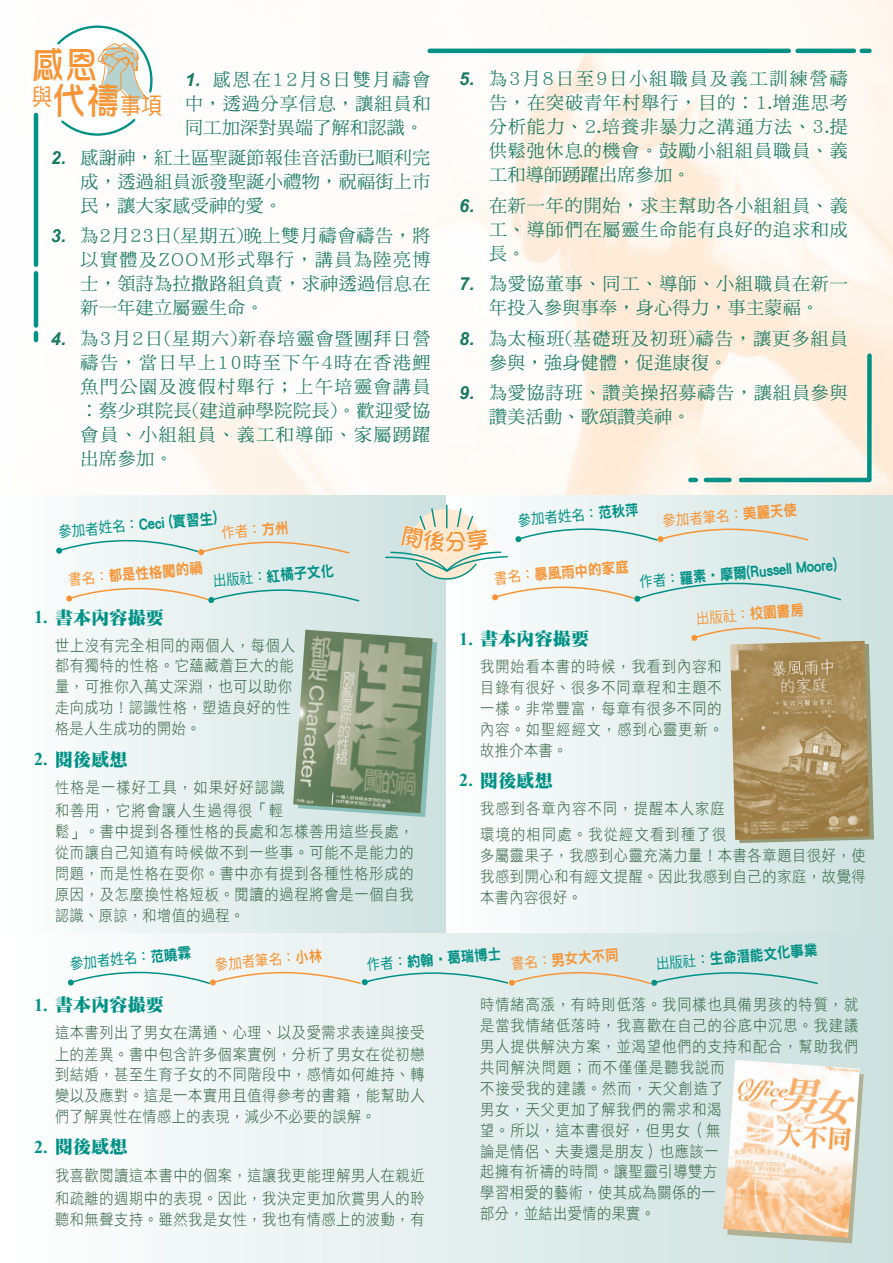
<style>
.page{position:relative;width:893px;height:1263px;background:#fff}
.page>*{position:absolute;margin:0;border:0;box-sizing:border-box;transform-origin:0 0}
.t1{font:37.5px "DF Hua Zong HK W5";color:#f79536;scale:.9 1}
.t2{font:23.4px "DF Hei HK W5";color:#f79536;scale:.9 1}
.t3{font:18px/24px "DF Ming HK W5";letter-spacing:.05em;color:#187961;text-align:justify}
.t4{font:18px "DF Ming HK W12";letter-spacing:.01em;color:#009186}
.t5{font:15.75px/21px "DF Li Hei HK W3";letter-spacing:.055em;color:#306342;text-align:justify;scale:.9 1}
.t6{font:15.75px/22.8px "DF Li Hei HK W3";letter-spacing:.085em;color:#306342;scale:.9 1}
.t7{font:15px "DF Hei HK W9";color:#009186;scale:.9 1}
.t8{font:15px "DF Hei HK W5";color:#f79536;scale:.9 1}
.t9{font:15px "DF Hei HK W9";color:#f79536;scale:.9 1}
.t10{font:15px "DF Hei HK W5";color:#009186;scale:.9 1}
.s1{font-family:"Arial";font-weight:700;font-style:italic}
.s2{font-family:"DF Hua Zong HK W5";font-size:37.5px}
.s3{font-family:"DF Hei HK W5"}
.s4{font-family:"DF Hei HK W9"}
.s5{font-family:"Times New Roman";font-weight:700}
</style>
<div class="page">
<img style="left:33px;top:0;width:860px;height:496px">
<div style="left:27px;top:21px;width:139px;height:120px;background:#fff"></div>
<svg style="left:57px;top:24px;width:111px;height:113px"></svg>
<hr style="left:430px;top:49px;width:359px;height:4px;background:#009186">
<hr style="left:798px;top:49px;width:56px;height:4px;background:#009186">
<svg style="left:862px;top:49px;width:7px;height:4px"></svg>
<hr style="left:34px;top:115px;width:4px;height:150px;background:#009186">
<hr style="left:34px;top:273px;width:4px;height:52px;background:#009186">
<svg style="left:34px;top:333px;width:4px;height:7px"></svg>
<hr style="left:741px;top:478px;width:128px;height:4px;background:#009186">
<hr style="left:706px;top:478px;width:23px;height:4px;background:#009186">
<svg style="left:690px;top:478px;width:6px;height:4px"></svg>
<div style="left:867px;top:356px;width:5px;height:123px;background:#009186"></div>
<div style="left:0;top:931px;width:893px;height:332px;background:linear-gradient(to right,#fefefe,#cce0de)"></div>
<div style="left:445px;top:496px;width:448px;height:437px;background:linear-gradient(to right,#fefefe,#cce0de)"></div>
<div style="left:0;top:496px;width:445px;height:437px;background:linear-gradient(to right,#fefefe,#cce0de)"></div>
<svg style="left:56px;top:539px;width:295px;height:16px"></svg>
<svg style="left:66px;top:587px;width:295px;height:16px"></svg>
<svg style="left:298px;top:633px;width:139px;height:184px"></svg>
<img style="left:293px;top:630px;width:140px;height:183px">
<svg style="left:691px;top:626px;width:183px;height:217px"></svg>
<img style="left:730px;top:641px;width:140px;height:199px">
<svg style="left:68px;top:971px;width:751px;height:15px"></svg>
<svg style="left:727px;top:1066px;width:137px;height:177px"></svg>
<img style="left:723px;top:1060px;width:137px;height:177px">
<svg style="left:867px;top:0;width:26px;height:30px"></svg>
<svg style="left:384px;top:505px;width:458px;height:97px"></svg>
<h1 class="t1" style="left:31px;top:44px;width:77px">感恩</h1>
<p class="t3" style="left:185px;top:67px;width:247px"><span class="s1">1.</span> 感恩在12月8日雙月禱會中，透過分享信息，讓組員和同工加深對異端了解和認識。</p>
<p class="t3" style="left:81px;top:145px;width:351px;text-indent:-30px"><span class="s1">2.</span> 感謝神，紅土區聖誕節報佳音活動已順利完成，透過組員派發聖誕小禮物，祝福街上市民，讓大家感受神的愛。</p>
<p class="t3" style="left:81px;top:224px;width:352px;text-indent:-30px"><span class="s1">3.</span> 為2月23日(星期五)晚上雙月禱會禱告，將以實體及ZOOM形式舉行，講員為陸亮博士，領詩為拉撒路組負責，求神透過信息在新一年建立屬靈生命。</p>
<p class="t3" style="left:81px;top:326px;width:352px;text-indent:-30px"><span class="s1">4.</span> 為3月2日(星期六)新春培靈會暨團拜日營禱告，當日早上10時至下午4時在香港鯉魚門公園及渡假村舉行；上午培靈會講員︰蔡少琪院長(建道神學院院長)。歡迎愛協會員、小組組員、義工和導師、家屬踴躍出席參加。</p>
<h2 class="t2" style="left:31px;top:93px;width:147px">與<span class="s2">代禱</span>事項</h2>
<p class="t7" style="left:58px;top:524px;width:179px;rotate:-5deg"><span class="s3">參加者姓名：</span>Ceci (實習生)</p>
<p class="t9" style="left:68px;top:571px;width:152px;rotate:-5deg"><span class="s3">書名：</span>都是性格闖的禍</p>
<p class="t8" style="left:220px;top:525px;width:77px;rotate:-5deg">作者：<span class="s4">方州</span></p>
<p class="t7" style="left:212px;top:573px;width:137px;rotate:-5deg"><span class="s3">出版社：</span>紅橘子文化</p>
<p class="t4" style="left:34px;top:608px;width:131px"><span class="s5">1.</span> 書本內容撮要</p>
<p class="t5" style="left:55px;top:634px;width:268px;text-align:left">世上沒有完全相同的兩個人，每個人都有獨特的性格。它蘊藏着巨大的能量，可推你入萬丈深淵，也可以助你走向成功！認識性格，塑造良好的性格是人生成功的開始。</p>
<p class="t4" style="left:34px;top:749px;width:95px"><span class="s5">2.</span> 閱後感想</p>
<p class="t6" style="left:55px;top:776px;width:256px">性格是一樣好工具，如果好好認識和善用，它將會讓人生過得很「輕</p>
<p class="t5" style="left:55px;top:820px;width:400px">鬆」。書中提到各種性格的長處和怎樣善用這些長處，從而讓自己知道有時候做不到一些事。可能不是能力的問題，而是性格在耍你。書中亦有提到各種性格形成的原因，及怎麼換性格短板。閱讀的過程將會是一個自我認識、原諒，和增值的過程。</p>
<p class="t3" style="left:489px;top:67px;width:360px;text-indent:-30px"><span class="s1">5.</span> 為3月8日至9日小組職員及義工訓練營禱告，在突破青年村舉行，目的︰1.增進思考分析能力、2.培養非暴力之溝通方法、3.提供鬆弛休息的機會。鼓勵小組組員職員、義工和導師踴躍出席參加。</p>
<p class="t3" style="left:489px;top:193px;width:360px;text-indent:-30px"><span class="s1">6.</span> 在新一年的開始，求主幫助各小組組員、義工、導師們在屬靈生命能有良好的追求和成長。</p>
<p class="t3" style="left:459px;top:271px;width:390px;text-align:center"><span class="s1">7.</span> 為愛協董事、同工、導師、小組職員在新一年投入參與事奉，身心得力，事主蒙福。</p>
<p class="t3" style="left:489px;top:326px;width:360px;text-indent:-30px"><span class="s1">8.</span> 為太極班(基礎班及初班)禱告，讓更多組員參與，強身健體，促進康復。</p>
<p class="t3" style="left:489px;top:380px;width:360px;text-indent:-30px"><span class="s1">9.</span> 為愛協詩班、讚美操招募禱告，讓組員參與讚美活動、歌頌讚美神。</p>
<p class="t10" style="left:517px;top:512px;width:137px;rotate:-5deg">參加者姓名：<span class="s4">范秋萍</span></p>
<p class="t8" style="left:662px;top:513px;width:152px;rotate:-5deg">參加者筆名：<span class="s4">美麗天使</span></p>
<p class="t9" style="left:493px;top:570px;width:152px;rotate:-5deg"><span class="s3">書名：</span>暴風雨中的家庭</p>
<p class="t7" style="left:638px;top:574px;width:222px;rotate:-5deg"><span class="s3">作者：</span>羅素‧摩爾(Russell Moore)</p>
<p class="t8" style="left:695px;top:611px;width:122px;rotate:-5deg">出版社：<span class="s4">校園書房</span></p>
<p class="t4" style="left:459px;top:629px;width:131px"><span class="s5">1.</span> 書本內容撮要</p>
<p class="t5" style="left:480px;top:655px;width:271px">我開始看本書的時候，我看到內容和目錄有很好、很多不同章程和主題不一樣。非常豐富，每章有很多不同的內容。如聖經經文，感到心靈更新。故推介本書。</p>
<p class="t4" style="left:459px;top:771px;width:95px"><span class="s5">2.</span> 閱後感想</p>
<p class="t6" style="left:480px;top:796px;width:275px;line-height:25px">我感到各章內容不同，提醒本人家庭環境的相同處。我從經文看到種了很</p>
<p class="t5" style="left:480px;top:845px;width:430px">多屬靈果子，我感到心靈充滿力量！本書各章題目很好，使我感到開心和有經文提醒。因此我感到自己的家庭，故覺得本書內容很好。</p>
<p class="t10" style="left:69px;top:955px;width:137px;rotate:-5deg">參加者姓名：<span class="s4">范曉霖</span></p>
<p class="t8" style="left:214px;top:956px;width:122px;rotate:-5deg">參加者筆名：<span class="s4">小林</span></p>
<p class="t7" style="left:366px;top:957px;width:152px;rotate:-5deg"><span class="s3">作者：</span>約翰‧葛瑞博士</p>
<p class="t9" style="left:510px;top:956px;width:122px;rotate:-5deg"><span class="s3">書名：</span>男女大不同</p>
<p class="t7" style="left:655px;top:955px;width:182px;rotate:-5deg"><span class="s3">出版社：</span>生命潛能文化事業</p>
<p class="t5" style="left:480px;top:993px;width:421px;text-align:left">時情緒高漲，有時則低落。我同樣也具備男孩的特質，就是當我情緒低落時，我喜歡在自己的谷底中沉思。我建議男人提供解決方案，並渴望他們的支持和配合，幫助我們共同解決問題；而不僅僅是聽我說而<br>不接受我的建議。然而，天父創造了<br>男女，天父更加了解我們的需求和渴<br>望。所以，這本書很好，但男女（無<br>論是情侶、夫妻還是朋友）也應該一<br>起擁有祈禱的時間。讓聖靈引導雙方<br>學習相愛的藝術，使其成為關係的一<br>部分，並結出愛情的果實。</p>
<p class="t4" style="left:34px;top:995px;width:131px"><span class="s5">1.</span> 書本內容撮要</p>
<p class="t5" style="left:55px;top:1022px;width:412px">這本書列出了男女在溝通、心理、以及愛需求表達與接受上的差異。書中包含許多個案實例，分析了男女在從初戀到結婚，甚至生育子女的不同階段中，感情如何維持、轉變以及應對。這是一本實用且值得參考的書籍，能幫助人們了解異性在情感上的表現，減少不必要的誤解。</p>
<p class="t4" style="left:34px;top:1137px;width:95px"><span class="s5">2.</span> 閱後感想</p>
<p class="t5" style="left:55px;top:1163px;width:412px;line-height:22.8px">我喜歡閱讀這本書中的個案，這讓我更能理解男人在親近和疏離的週期中的表現。因此，我決定更加欣賞男人的聆</p>
<p class="t5" style="left:55px;top:1208px;width:412px">聽和無聲支持。雖然我是女性，我也有情感上的波動，有</p>
</div>
